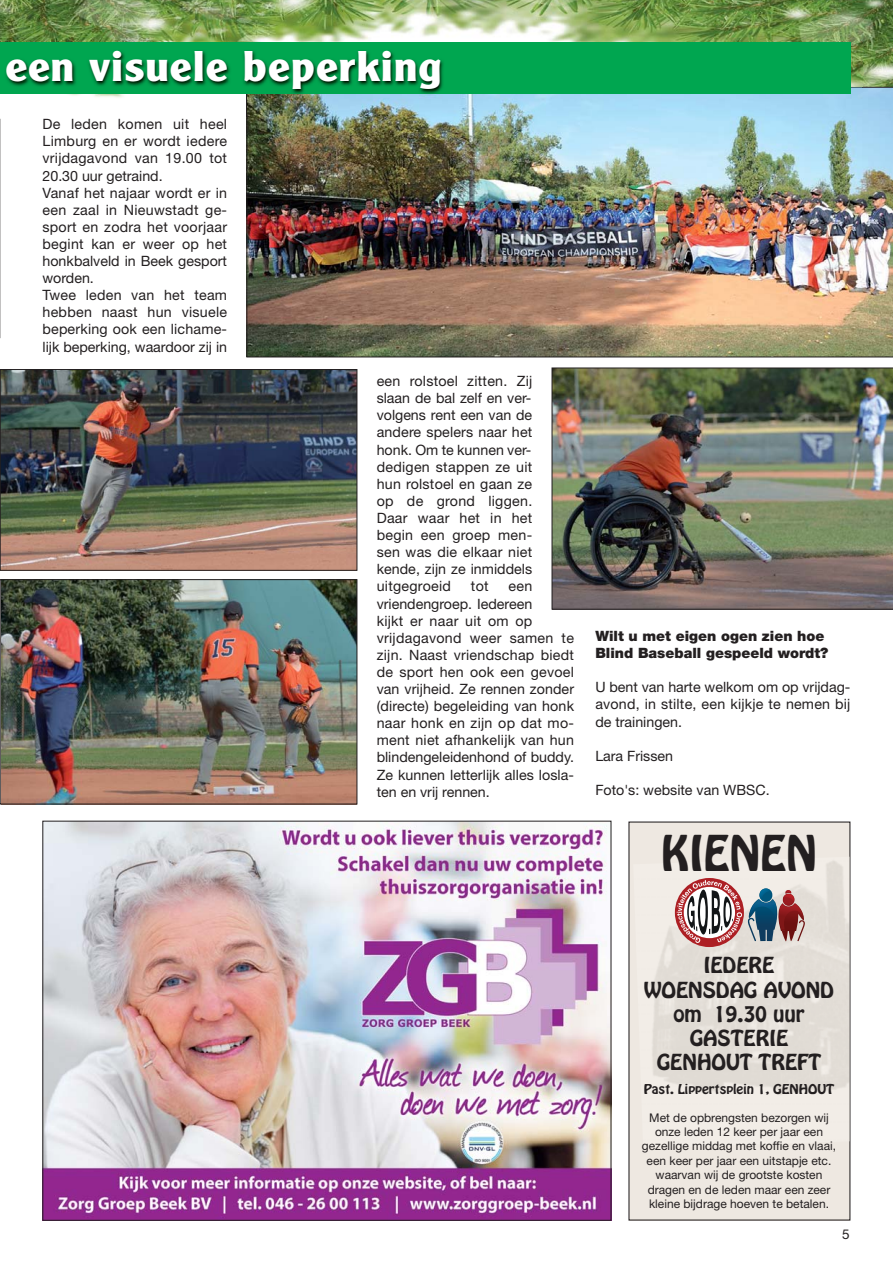
<style>
.page{position:relative;width:893px;height:1263px;background:#fff}
.page>*{position:absolute;margin:0;border:0;box-sizing:border-box;transform-origin:0 0}
.t1{font:43.5px "Hobo";color:#231f20}
.t2{font:700 42px "Clearface Gothic LH";letter-spacing:.025em;color:#fff;scale:1.11 1}
.t3{font:19.5px/24.3px "Hobo";color:#231f20;text-align:center;scale:1.05 1}
.t4{font:14.25px/17.1px "Helvetica Neue";letter-spacing:.015em;color:#231f20}
.t5{font:900 14.25px/17.1px "Helvetica Neue";color:#231f20}
.t6{font:13.5px "Helvetica Neue";color:#231f20}
.t7{font:12px/14.4px "Helvetica Neue";color:#231f20;text-align:center}
.t8{font:12px "Hobo";color:#231f20;scale:1.09 1}
</style>
<div class="page">
<img style="left:0;top:0;width:893px;height:127px">
<div style="left:629px;top:822px;width:221px;height:398px;background:#eee8e1"></div>
<img style="left:650px;top:861px;width:199px;height:233px">
<svg style="left:675px;top:878px;width:69px;height:69px"></svg>
<img style="left:759px;top:888px;width:13px;height:14px;border-radius:50%">
<img style="left:748px;top:899px;width:30px;height:42px">
<img style="left:748px;top:918px;width:8px;height:23px">
<svg style="left:759px;top:889px;width:11px;height:10px"></svg>
<img style="left:749px;top:899px;width:28px;height:21px">
<img style="left:778px;top:903px;width:27px;height:38px">
<svg style="left:783px;top:890px;width:12px;height:14px"></svg>
<img style="left:779px;top:904px;width:24px;height:26px">
<img style="left:45px;top:823px;width:564px;height:395px">
<img style="left:552px;top:368px;width:341px;height:241px">
<img style="left:2px;top:371px;width:353px;height:197px">
<div style="left:0;top:369px;width:357px;height:201px;border:1px solid #231f20"></div>
<img style="left:2px;top:581px;width:353px;height:221px">
<div style="left:0;top:579px;width:357px;height:225px;border:1px solid #231f20"></div>
<img style="left:247px;top:87px;width:646px;height:270px">
<svg style="left:0;top:116px;width:1px;height:222px"></svg>
<img style="left:0;top:94px;width:247px;height:22px">
<img style="left:850px;top:41px;width:12px;height:46px">
<img style="left:0;top:41px;width:850px;height:53px">
<img style="left:247px;top:87px;width:615px;height:29px">
<h2 class="t2" style="left:5px;top:51px;width:395px">een visuele beperking</h2>
<p class="t4" style="left:43px;top:117px;width:186px">De leden komen uit heel<br>Limburg en er wordt iedere vrijdagavond van 19.00 tot<br>20.30 uur getraind.<br>Vanaf het najaar wordt er in een zaal in Nieuwstadt ge&shy;sport en zodra het voorjaar begint kan er weer op het honkbalveld in Beek gesport worden.<br>Twee leden van het team hebben naast hun visuele beperking ook een lichame&shy;lijk beperking, waardoor zij in</p>
<p class="t4" style="left:377px;top:374px;width:157px;text-align:justify">een rolstoel zitten. Zij slaan de bal zelf en ver&shy;volgens rent een van de andere spelers naar het honk. Om te kunnen ver&shy;dedigen stappen ze uit hun rolstoel en gaan ze op de grond liggen.<br>Daar waar het in het begin een groep men&shy;sen was die elkaar niet kende, zijn ze inmiddels uitgegroeid</p>
<p class="t4" style="left:471px;top:579px;width:19px">tot</p>
<p class="t4" style="left:377px;top:579px;width:199px;text-indent:132px">een vriendengroep. Iedereen<br>kijkt er naar uit om op vrijdagavond weer samen te zijn. Naast vriendschap biedt de sport hen ook een gevoel van vrijheid. Ze rennen zonder (directe) begeleiding van honk naar honk en zijn op dat mo&shy;ment niet afhankelijk van hun blindengeleidenhond of buddy.<br>Ze kunnen letterlijk alles losla&shy;ten en vrij rennen.</p>
<p class="t5" style="left:595px;top:629px;width:235px">Wilt u met eigen ogen zien hoe<br>Blind Baseball gespeeld wordt?</p>
<p class="t4" style="left:595px;top:680px;width:257px;text-align:justify">U bent van harte welkom om op vrijdag&shy;avond, in stilte, een kijkje te nemen bij de trainingen.</p>
<p class="t4" style="left:595px;top:748px;width:79px">Lara Frissen</p>
<p class="t4" style="left:595px;top:783px;width:176px">Foto's: website van WBSC.</p>
<h1 class="t1" style="left:661px;top:830px;width:158px">KIENEN</h1>
<h3 class="t3" style="left:644px;top:954px;width:182px">IEDERE<br>WOENSDAG AVOND om 19.30 uur<br>GASTERIE<br>GENHOUT TREFT</h3>
<p class="t8" style="left:644px;top:1083px;width:176px">Past. Lippertsplein 1, GENHOUT</p>
<p class="t7" style="left:642px;top:1111px;width:196px">Met de opbrengsten bezorgen wij onze leden 12 keer per jaar een gezellige middag met koffie en vlaai, een keer per jaar een uitstapje etc. waarvan wij de grootste kosten dragen en de leden maar een zeer kleine bijdrage hoeven te betalen.</p>
<p class="t6" style="left:842px;top:1229px;width:9px">5</p>
</div>
